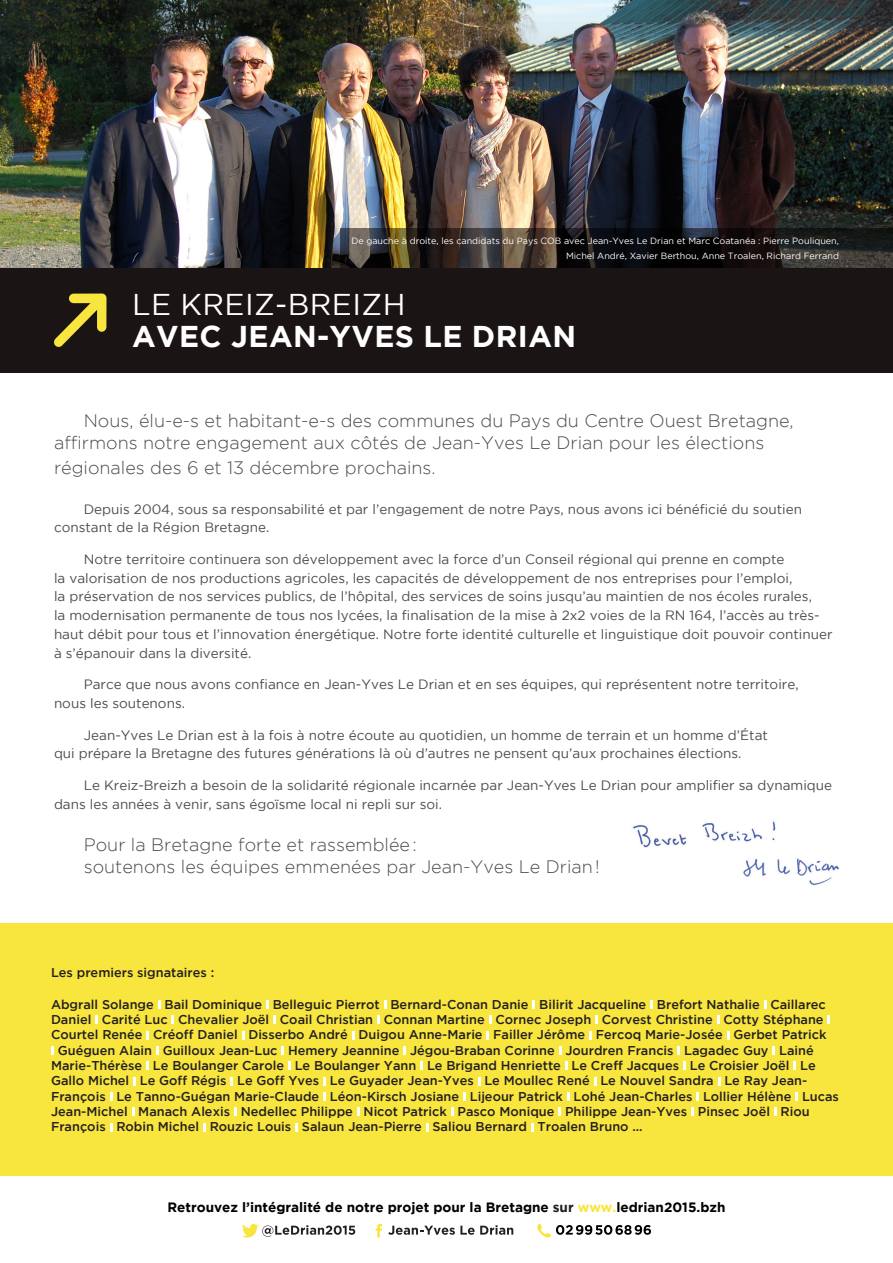
<style>
.page{position:relative;width:893px;height:1263px;background:#fff}
.page>*{position:absolute;margin:0;border:0;box-sizing:border-box;transform-origin:0 0}
.Texte_Courant{font:700 30px "Gotham";letter-spacing:.015em;color:#fff}
.Texte_Courant-2{font:30px "Gotham";letter-spacing:.015em;color:#fff}
.Texte_Courant-3{font:300 18px/21.6px "Gotham";color:#4b4c4d}
.Texte_Courant-4{font:13.5px/18.8px "Gotham";color:#4b4c4d}
.Texte_Courant-5{font:700 13.5px "Gotham";color:#000}
.Texte_Équipe{font:500 12.75px "Gotham";color:#231f20}
.t1{font:9px "Gotham";color:#fff}
.s1{color:#231f20}
.s2{color:#f8e53e}
</style>
<div class="page">
<svg style="left:242px;top:1224px;width:113px;height:13px"></svg>
<svg style="left:388px;top:1225px;width:125px;height:10px"></svg>
<svg style="left:376px;top:1224px;width:6px;height:13px"></svg>
<svg style="left:537px;top:1224px;width:114px;height:13px"></svg>
<img style="left:0;top:0;width:893px;height:268px">
<div style="left:0;top:268px;width:893px;height:104px;background:#1a1415"></div>
<svg style="left:54px;top:294px;width:53px;height:53px"></svg>
<div style="left:0;top:923px;width:893px;height:252px;background:#f8e53e"></div>
<svg style="left:158px;top:1000px;width:3px;height:9px"></svg>
<svg style="left:266px;top:1000px;width:3px;height:9px"></svg>
<svg style="left:384px;top:1000px;width:3px;height:9px"></svg>
<svg style="left:532px;top:1000px;width:3px;height:9px"></svg>
<svg style="left:650px;top:1000px;width:3px;height:9px"></svg>
<svg style="left:764px;top:1000px;width:2px;height:9px"></svg>
<svg style="left:95px;top:1016px;width:3px;height:8px"></svg>
<svg style="left:171px;top:1016px;width:3px;height:8px"></svg>
<svg style="left:273px;top:1016px;width:3px;height:8px"></svg>
<svg style="left:377px;top:1016px;width:3px;height:8px"></svg>
<svg style="left:489px;top:1016px;width:3px;height:8px"></svg>
<svg style="left:595px;top:1016px;width:3px;height:8px"></svg>
<svg style="left:717px;top:1016px;width:2px;height:8px"></svg>
<svg style="left:827px;top:1016px;width:3px;height:8px"></svg>
<svg style="left:146px;top:1031px;width:3px;height:8px"></svg>
<svg style="left:242px;top:1031px;width:3px;height:8px"></svg>
<svg style="left:352px;top:1031px;width:3px;height:8px"></svg>
<svg style="left:486px;top:1031px;width:3px;height:8px"></svg>
<svg style="left:589px;top:1031px;width:3px;height:8px"></svg>
<svg style="left:727px;top:1031px;width:3px;height:8px"></svg>
<svg style="left:51px;top:1046px;width:3px;height:9px"></svg>
<svg style="left:156px;top:1046px;width:3px;height:9px"></svg>
<svg style="left:281px;top:1046px;width:3px;height:9px"></svg>
<svg style="left:403px;top:1046px;width:3px;height:9px"></svg>
<svg style="left:559px;top:1046px;width:3px;height:9px"></svg>
<svg style="left:677px;top:1046px;width:3px;height:9px"></svg>
<svg style="left:772px;top:1046px;width:3px;height:9px"></svg>
<svg style="left:146px;top:1061px;width:3px;height:9px"></svg>
<svg style="left:288px;top:1061px;width:3px;height:9px"></svg>
<svg style="left:420px;top:1061px;width:3px;height:9px"></svg>
<svg style="left:565px;top:1061px;width:3px;height:9px"></svg>
<svg style="left:683px;top:1061px;width:3px;height:9px"></svg>
<svg style="left:793px;top:1061px;width:3px;height:9px"></svg>
<svg style="left:133px;top:1077px;width:3px;height:8px"></svg>
<svg style="left:230px;top:1077px;width:3px;height:8px"></svg>
<svg style="left:323px;top:1077px;width:3px;height:8px"></svg>
<svg style="left:478px;top:1077px;width:2px;height:8px"></svg>
<svg style="left:594px;top:1077px;width:2px;height:8px"></svg>
<svg style="left:718px;top:1077px;width:2px;height:8px"></svg>
<svg style="left:110px;top:1092px;width:3px;height:9px"></svg>
<svg style="left:323px;top:1092px;width:3px;height:9px"></svg>
<svg style="left:463px;top:1092px;width:3px;height:9px"></svg>
<svg style="left:567px;top:1092px;width:3px;height:9px"></svg>
<svg style="left:696px;top:1092px;width:3px;height:9px"></svg>
<svg style="left:795px;top:1092px;width:3px;height:9px"></svg>
<svg style="left:132px;top:1107px;width:2px;height:9px"></svg>
<svg style="left:234px;top:1107px;width:3px;height:9px"></svg>
<svg style="left:357px;top:1107px;width:3px;height:9px"></svg>
<svg style="left:451px;top:1107px;width:3px;height:9px"></svg>
<svg style="left:558px;top:1107px;width:3px;height:9px"></svg>
<svg style="left:691px;top:1107px;width:3px;height:9px"></svg>
<svg style="left:774px;top:1107px;width:3px;height:9px"></svg>
<svg style="left:110px;top:1123px;width:3px;height:8px"></svg>
<svg style="left:203px;top:1123px;width:3px;height:8px"></svg>
<svg style="left:295px;top:1123px;width:3px;height:8px"></svg>
<svg style="left:426px;top:1123px;width:3px;height:8px"></svg>
<svg style="left:531px;top:1123px;width:3px;height:8px"></svg>
<img style="left:632px;top:821px;width:207px;height:65px">
<svg style="left:340px;top:229px;width:553px;height:39px;background:#282421"></svg>
<p class="t1" style="left:351px;top:235px;width:489px">De gauche à droite, les candidats du Pays COB avec Jean-Yves Le Drian et Marc Coatanéa : Pierre Pouliquen,</p>
<p class="t1" style="left:566px;top:250px;width:274px">Michel André, Xavier Berthou, Anne Troalen, Richard Ferrand</p>
<p class="Texte_Courant-2" style="left:132px;top:288px;width:275px">LE KREIZ-BREIZH</p>
<p class="Texte_Courant" style="left:132px;top:319px;width:446px">AVEC JEAN-YVES LE DRIAN</p>
<p class="Texte_Courant-3" style="left:54px;top:409px;width:741px;text-indent:30px">Nous, élu-e-s et habitant-e-s des communes du Pays du Centre Ouest Bretagne, affirmons notre engagement aux côtés de Jean-Yves Le Drian pour les élections</p>
<p class="Texte_Courant-3" style="left:54px;top:456px;width:383px">régionales des 6 et 13 décembre prochains.</p>
<p class="Texte_Courant-4" style="left:54px;top:499px;width:749px;text-indent:30px">Depuis 2004, sous sa responsabilité et par l’engagement de notre Pays, nous avons ici bénéficié du soutien constant de la Région Bretagne.</p>
<p class="Texte_Courant-4" style="left:54px;top:550px;width:780px;text-indent:30px">Notre territoire continuera son développement avec la force d’un Conseil régional qui prenne en compte<br>la valorisation de nos productions agricoles, les capacités de développement de nos entreprises pour l’emploi,<br>la préservation de nos services publics, de l’hôpital, des services de soins jusqu’au maintien de nos écoles rurales,<br>la modernisation permanente de tous nos lycées, la finalisation de la mise à 2x2 voies de la RN 164, l’accès au très&shy;haut débit pour tous et l’innovation énergétique. Notre forte identité culturelle et linguistique doit pouvoir continuer à s’épanouir dans la diversité.</p>
<p class="Texte_Courant-4" style="left:54px;top:675px;width:746px;text-indent:30px">Parce que nous avons confiance en Jean-Yves Le Drian et en ses équipes, qui représentent notre territoire, nous les soutenons.</p>
<p class="Texte_Courant-4" style="left:54px;top:725px;width:715px;text-indent:30px">Jean-Yves Le Drian est à la fois à notre écoute au quotidien, un homme de terrain et un homme d’État qui prépare la Bretagne des futures générations là où d’autres ne pensent qu’aux prochaines élections.</p>
<p class="Texte_Courant-4" style="left:54px;top:775px;width:780px;text-indent:30px">Le Kreiz-Breizh a besoin de la solidarité régionale incarnée par Jean-Yves Le Drian pour amplifier sa dynamique dans les années à venir, sans égoïsme local ni repli sur soi.</p>
<p class="Texte_Courant-3" style="left:84px;top:834px;width:517px">Pour la Bretagne forte et rassemblée:<br>soutenons les équipes emmenées par Jean-Yves Le Drian!</p>
<p class="Texte_Équipe" style="left:51px;top:965px;width:165px">Les premiers signataires :</p>
<p class="Texte_Équipe" style="left:51px;top:997px;width:776px">Abgrall Solange Bail Dominique Belleguic Pierrot Bernard-Conan Danie Bilirit Jacqueline Brefort Nathalie Caillarec</p>
<p class="Texte_Équipe" style="left:51px;top:1012px;width:774px">Daniel Carité Luc Chevalier Joël Coail Christian Connan Martine Cornec Joseph Corvest Christine Cotty Stéphane</p>
<p class="Texte_Équipe" style="left:51px;top:1028px;width:777px">Courtel Renée Créoff Daniel Disserbo André Duigou Anne-Marie Failler Jérôme Fercoq Marie-Josée Gerbet Patrick</p>
<p class="Texte_Équipe" style="left:58px;top:1043px;width:757px">Guéguen Alain Guilloux Jean-Luc Hemery Jeannine Jégou-Braban Corinne Jourdren Francis Lagadec Guy Lainé</p>
<p class="Texte_Équipe" style="left:51px;top:1058px;width:766px">Marie-Thérèse Le Boulanger Carole Le Boulanger Yann Le Brigand Henriette Le Creff Jacques Le Croisier Joël Le</p>
<p class="Texte_Équipe" style="left:51px;top:1073px;width:758px">Gallo Michel Le Goff Régis Le Goff Yves Le Guyader Jean-Yves Le Moullec René Le Nouvel Sandra Le Ray Jean-</p>
<p class="Texte_Équipe" style="left:51px;top:1089px;width:789px">François Le Tanno-Guégan Marie-Claude Léon-Kirsch Josiane Lijeour Patrick Lohé Jean-Charles Lollier Hélène Lucas</p>
<p class="Texte_Équipe" style="left:51px;top:1104px;width:760px">Jean-Michel Manach Alexis Nedellec Philippe Nicot Patrick Pasco Monique Philippe Jean-Yves Pinsec Joël Riou</p>
<p class="Texte_Équipe" style="left:51px;top:1119px;width:593px">François Robin Michel Rouzic Louis Salaun Jean-Pierre Saliou Bernard Troalen Bruno ...</p>
<p class="Texte_Courant-5" style="left:167px;top:1199px;width:559px">Retrouvez l’intégralité de notre projet pour la Bretagne <span class="s1">sur</span> <span class="s2">www.</span>ledrian2015.bzh</p>
</div>
